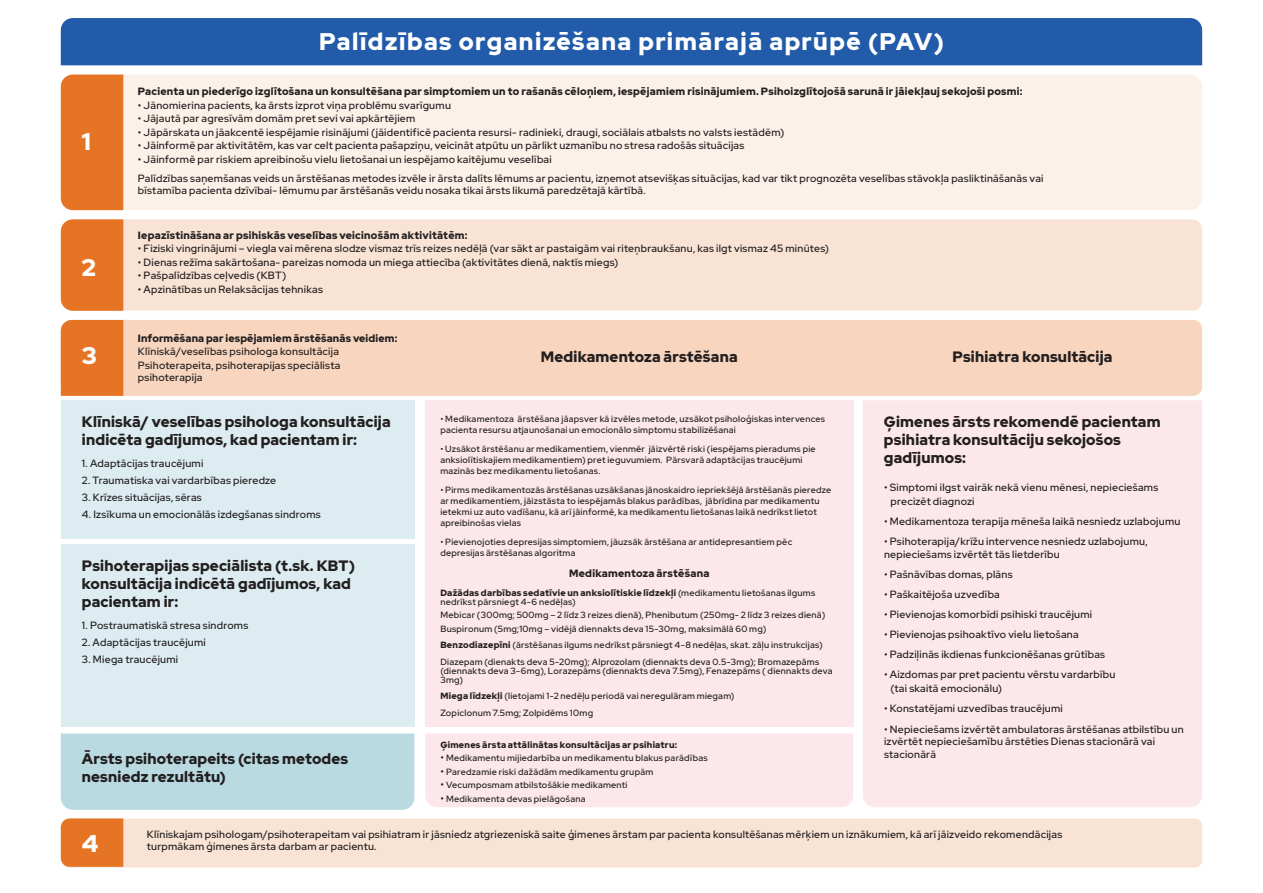
<style>
.page{position:relative;width:1263px;height:893px;background:#fff}
.page>*{position:absolute;margin:0;border:0;box-sizing:border-box;transform-origin:0 0}
.t1{font:900 24px "Red Hat Display";letter-spacing:.065em;color:#fff}
.t2{font:900 15px/18px "Red Hat Display";letter-spacing:.015em;color:#231f20}
.t3{font:500 10.5px/12.6px "Red Hat Display";letter-spacing:.025em;color:#231f20}
.t4{font:900 10.5px "Red Hat Display";letter-spacing:.025em;color:#231f20}
.t5{font:500 9px/10.8px "Red Hat Display";letter-spacing:.03em;color:#231f20}
.t6{font:900 9px "Red Hat Display";letter-spacing:.035em;color:#231f20}
.s1{font-weight:900}
.s2{font-size:10.5px}
</style>
<div class="page">
<div style="left:425px;top:400px;width:428px;height:327px;background:#fce8ea"></div>
<div style="left:61px;top:18px;width:1141px;height:47px;background:#215ba9"></div>
<div style="left:61px;top:75px;width:1141px;height:135px;background:#fcf1e9;border-radius:12px"></div>
<div style="left:61px;top:75px;width:62px;height:135px;background:#e57425"></div>
<div style="left:61px;top:400px;width:353px;height:139px;background:#dcecf0"></div>
<div style="left:863px;top:400px;width:339px;height:407px;background:#fce8ea"></div>
<div style="left:61px;top:544px;width:353px;height:183px;background:#dcecf0"></div>
<div style="left:61px;top:733px;width:353px;height:77px;background:#b9dae1"></div>
<div style="left:123px;top:219px;width:1079px;height:92px;background:#f9e3d4"></div>
<div style="left:61px;top:219px;width:62px;height:92px;background:#e57425"></div>
<div style="left:123px;top:818px;width:1079px;height:49px;background:#f9e3d4"></div>
<div style="left:61px;top:818px;width:62px;height:49px;background:#e57425"></div>
<div style="left:123px;top:320px;width:1079px;height:76px;background:#f7d5be"></div>
<div style="left:61px;top:320px;width:62px;height:76px;background:#e57425"></div>
<div style="left:425px;top:733px;width:428px;height:74px;background:#fce8ea"></div>
<h1 class="t1" style="left:82px;top:126px;width:10px">1</h1>
<h1 class="t1" style="left:82px;top:252px;width:16px">2</h1>
<h1 class="t1" style="left:319px;top:25px;width:626px">Palīdzības organizēšana primārajā aprūpē (PAV)</h1>
<p class="t4" style="left:138px;top:85px;width:886px">Pacienta un piederīgo izglītošana un konsultēšana par simptomiem un to rašanās cēloņiem, iespējamiem risinājumiem. Psihoizglītojošā sarunā ir jāiekļauj sekojoši posmi:</p>
<p class="t3" style="left:138px;top:99px;width:315px">• Jānomierina pacients, ka ārsts izprot viņa problēmu svarīgumu</p>
<p class="t3" style="left:138px;top:112px;width:279px">• Jājautā par agresīvām domām pret sevi vai apkārtējiem</p>
<p class="t3" style="left:138px;top:126px;width:648px">• Jāpārskata un jāakcentē iespējamie risinājumi (jāidentificē pacienta resursi- radinieki, draugi, sociālais atbalsts no valsts iestādēm)</p>
<p class="t3" style="left:138px;top:139px;width:608px">• Jāinformē par aktivitātēm, kas var celt pacienta pašapziņu, veicināt atpūtu un pārlikt uzmanību no stresa radošās situācijas</p>
<p class="t3" style="left:138px;top:149px;width:907px;line-height:19.5px">• Jāinformē par riskiem apreibinošu vielu lietošanai un iespējamo kaitējumu veselībai<br>Palīdzības saņemšanas veids un ārstēšanas metodes izvēle ir ārsta dalīts lēmums ar pacientu, izņemot atsevišķas situācijas, kad var tikt prognozēta veselības stāvokļa pasliktināšanās vai</p>
<p class="t3" style="left:138px;top:184px;width:509px">bīstamība pacienta dzīvībai- lēmumu par ārstēšanās veidu nosaka tikai ārsts likumā paredzētajā kārtībā.</p>
<p class="t4" style="left:138px;top:228px;width:331px">Iepazīstināšana ar psihiskās veselības veicinošām aktivitātēm:</p>
<p class="t3" style="left:138px;top:242px;width:693px">• Fiziski vingrinājumi – viegla vai mērena slodze vismaz trīs reizes nedēļā (var sākt ar pastaigām vai riteņbraukšanu, kas ilgt vismaz 45 minūtes)</p>
<p class="t3" style="left:138px;top:255px;width:482px">• Dienas režīma sakārtošana- pareizas nomoda un miega attiecība (aktivitātes dienā, naktīs miegs)</p>
<p class="t3" style="left:138px;top:269px;width:150px">• Pašpalīdzības ceļvedis (KBT)</p>
<p class="t3" style="left:138px;top:282px;width:186px">• Apzinātības un Relaksācijas tehnikas</p>
<p class="t4" style="left:138px;top:331px;width:261px">Informēšana par iespējamiem ārstēšanās veidiem:</p>
<p class="t3" style="left:138px;top:345px;width:204px;line-height:13.5px">Klīniskā/veselības psihologa konsultācija<br>Psihoterapeita, psihoterapijas speciālista</p>
<p class="t3" style="left:138px;top:371px;width:66px">psihoterapija</p>
<h1 class="t1" style="left:82px;top:340px;width:17px">3</h1>
<h2 class="t2" style="left:541px;top:348px;width:198px">Medikamentoza ārstēšana</h2>
<h2 class="t2" style="left:82px;top:413px;width:310px">Klīniskā/ veselības psihologa konsultācija indicēta gadījumos, kad pacientam ir:</h2>
<p class="t3" style="left:82px;top:456px;width:123px">1. Adaptācijas traucējumi</p>
<p class="t3" style="left:82px;top:473px;width:196px">2. Traumatiska vai vardarbības pieredze</p>
<p class="t3" style="left:82px;top:491px;width:121px">3. Krīzes situācijas, sēras</p>
<p class="t3" style="left:82px;top:508px;width:240px">4. Izsīkuma un emocionālās izdegšanas sindroms</p>
<h2 class="t2" style="left:82px;top:557px;width:275px">Psihoterapijas speciālista (t.sk. KBT) konsultācija indicētā gadījumos, kad pacientam ir:</h2>
<p class="t3" style="left:82px;top:619px;width:168px">1. Postraumatiskā stresa sindroms</p>
<p class="t3" style="left:82px;top:636px;width:126px">2. Adaptācijas traucējumi</p>
<p class="t3" style="left:82px;top:653px;width:98px">3. Miega traucējumi</p>
<h2 class="t2" style="left:82px;top:750px;width:268px">Ārsts psihoterapeits (citas metodes nesniedz rezultātu)</h2>
<p class="t5" style="left:440px;top:413px;width:386px">• Medikamentoza ārstēšana jāapsver kā izvēles metode, uzsākot psiholoģiskas intervences pacienta resursu atjaunošanai un emocionālo simptomu stabilizēšanai</p>
<p class="t5" style="left:440px;top:444px;width:377px">• Uzsākot ārstēšanu ar medikamentiem, vienmēr jāizvērtē riski (iespējams pieradums pie anksiolītiskajiem medikamentiem) pret ieguvumiem. Pārsvarā adaptācijas traucējumi mazinās bez medikamentu lietošanas.</p>
<p class="t5" style="left:440px;top:485px;width:392px">• Pirms medikamentozās ārstēšanas uzsākšanas jānoskaidro iepriekšējā ārstēšanās pieredze ar medikamentiem, jāizstāsta to iespējamās blakus parādības, jābrīdina par medikamentu ietekmi uz auto vadīšanu, kā arī jāinformē, ka medikamentu lietošanas laikā nedrīkst lietot apreibinošas vielas</p>
<p class="t5" style="left:440px;top:537px;width:353px">• Pievienojoties depresijas simptomiem, jāuzsāk ārstēšana ar antidepresantiem pēc depresijas ārstēšanas algoritma</p>
<p class="t5" style="left:440px;top:588px;width:376px;line-height:9px"><span class="s1">Dažādas darbības sedatīvie un anksiolītiskie līdzekļi</span> (medikamentu lietošanas ilgums nedrīkst pārsniegt 4-6 nedēļas)</p>
<p class="t5" style="left:440px;top:608px;width:386px;line-height:13.5px">Mebicar (300mg; 500mg – 2 līdz 3 reizes dienā), Phenibutum (250mg- 2 līdz 3 reizes dienā)<br>Buspironum (5mg;10mg – vidējā diennakts deva 15-30mg, maksimālā 60 mg)</p>
<p class="t5" style="left:440px;top:637px;width:384px;line-height:16.5px"><span class="s1">Benzodiazepīni</span> (ārstēšanas ilgums nedrīkst pārsniegt 4-8 nedēļas, skat. zāļu instrukcijas)<br>Diazepam (dienakts deva 5-20mg); Alprozolam (diennakts deva 0.5-3mg); Bromazepāms</p>
<p class="t5" style="left:440px;top:666px;width:394px;line-height:9px">(diennakts deva 3-6mg), Lorazepāms (diennakts deva 7.5mg), Fenazepāms ( diennakts deva<br>3mg)</p>
<p class="t5" style="left:440px;top:688px;width:296px;line-height:16.5px"><span class="s1">Miega līdzekļi</span> (lietojami 1-2 nedēļu periodā vai neregulāram miegam)<br>Zopiclonum 7.5mg; Zolpidēms 10mg</p>
<p class="t6" style="left:440px;top:739px;width:238px">Ģimenes ārsta attālinātas konsultācijas ar psihiatru:</p>
<p class="t5" style="left:440px;top:752px;width:269px"><span class="s2">•</span> Medikamentu mijiedarbība un medikamentu blakus parādības</p>
<p class="t5" style="left:440px;top:766px;width:214px"><span class="s2">•</span> Paredzamie riski dažādām medikamentu grupām</p>
<p class="t5" style="left:440px;top:779px;width:189px"><span class="s2">•</span> Vecumposmam atbilstošākie medikamenti</p>
<p class="t5" style="left:440px;top:793px;width:147px"><span class="s2">•</span> Medikamenta devas pielāgošana</p>
<p class="t4" style="left:569px;top:567px;width:142px">Medikamentoza ārstēšana</p>
<h2 class="t2" style="left:952px;top:348px;width:161px">Psihiatra konsultācija</h2>
<h2 class="t2" style="left:884px;top:412px;width:278px">Ģimenes ārsts rekomendē pacientam psihiatra konsultāciju sekojošos gadījumos:</h2>
<p class="t3" style="left:890px;top:480px;width:269px;line-height:14.1px;text-indent:-7px">• Simptomi ilgst vairāk nekā vienu mēnesi, nepieciešams precizēt diagnozi</p>
<p class="t3" style="left:884px;top:515px;width:298px">• Medikamentoza terapija mēneša laikā nesniedz uzlabojumu</p>
<p class="t3" style="left:884px;top:535px;width:265px">• Psihoterapija/krīžu intervence nesniedz uzlabojumu, nepieciešams izvērtēt tās lietderību</p>
<p class="t3" style="left:884px;top:568px;width:130px">• Pašnāvības domas, plāns</p>
<p class="t3" style="left:884px;top:588px;width:117px">• Paškaitējoša uzvedība</p>
<p class="t3" style="left:884px;top:608px;width:210px">• Pievienojas komorbīdi psihiski traucējumi</p>
<p class="t3" style="left:884px;top:628px;width:196px">• Pievienojas psihoaktīvo vielu lietošana</p>
<p class="t3" style="left:884px;top:648px;width:223px">• Padziļinās ikdienas funkcionēšanas grūtības</p>
<p class="t3" style="left:890px;top:667px;width:226px;line-height:14.1px;text-indent:-7px">• Aizdomas par pret pacientu vērstu vardarbību (tai skaitā emocionālu)</p>
<p class="t3" style="left:884px;top:702px;width:180px">• Konstatējami uzvedības traucējumi</p>
<p class="t3" style="left:884px;top:722px;width:301px">• Nepieciešams izvērtēt ambulatoras ārstēšanas atbilstību un izvērtēt nepieciešamību ārstēties Dienas stacionārā vai stacionārā</p>
<p class="t3" style="left:147px;top:827px;width:917px">Klīniskajam psihologam/psihoterapeitam vai psihiatram ir jāsniedz atgriezeniskā saite ģimenes ārstam par pacienta konsultēšanas mērķiem un iznākumiem, kā arī jāizveido rekomendācijas</p>
<h1 class="t1" style="left:82px;top:827px;width:18px">4</h1>
<p class="t3" style="left:147px;top:839px;width:231px">turpmākam ģimenes ārsta darbam ar pacientu.</p>
</div>
